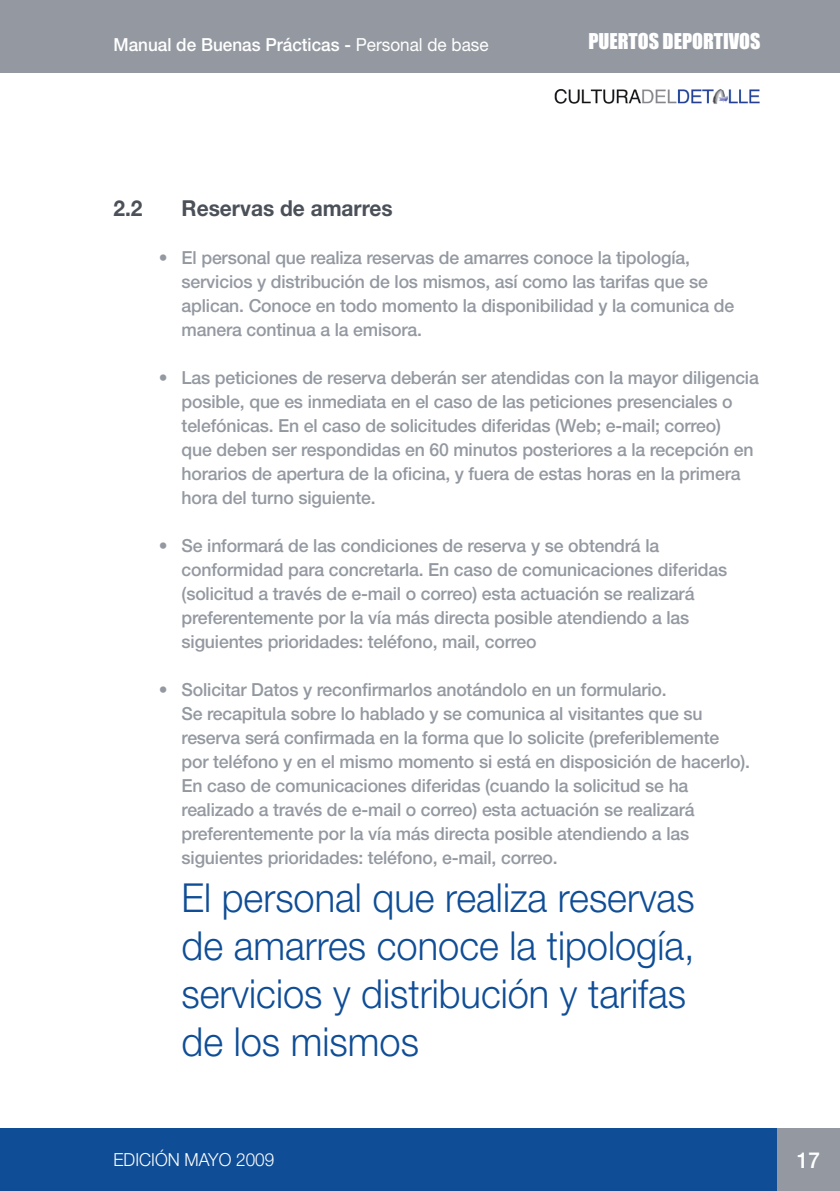
<style>
.page{position:relative;width:840px;height:1191px;background:#fff}
.page>*{position:absolute;margin:0;border:0;box-sizing:border-box;transform-origin:0 0}
.t1{font:300 40px/48px "Helvetica Neue";color:#0f4d96;scale:.95 1}
.t2{font:700 22px "Helvetica Neue";color:#4b5059;scale:.95 1}
.t3{font:500 22px "Helvetica Neue";color:#fff;scale:.95 1}
.t4{font:20px "Impact";color:#fff}
.t5{font:500 18px/24px "Helvetica Neue";letter-spacing:-.01em;color:#9499a1}
.t6{font:500 18px "Helvetica Neue";color:#fff;scale:.95 1}
.t7{font:300 18px "Helvetica Neue";color:#fff;scale:.95 1}
.s1{font-weight:400}
</style>
<div class="page">
<div style="left:0;top:0;width:839px;height:72px;background:#9499a1"></div>
<div style="left:0;top:1128px;width:838px;height:63px;background:#0f4d96"></div>
<div style="left:777px;top:1128px;width:62px;height:63px;background:#9499a1"></div>
<img style="left:554px;top:89px;width:206px;height:15px">
<p class="t6" style="left:113px;top:34px;width:396px">Manual de Buenas Prácticas - <span class="s1">Personal de base</span></p>
<p class="t4" style="left:588px;top:29px;width:173px">PUERTOS DEPORTIVOS</p>
<p class="t2" style="left:113px;top:195px;width:32px">2.2</p>
<p class="t2" style="left:181px;top:195px;width:224px">Reservas de amarres</p>
<p class="t5" style="left:181px;top:245px;width:553px;text-indent:-23px">• El personal que realiza reservas de amarres conoce la tipología, servicios y distribución de los mismos, así como las tarifas que se aplican. Conoce en todo momento la disponibilidad y la comunica de manera continua a la emisora.</p>
<p class="t5" style="left:181px;top:365px;width:578px;text-indent:-23px">• Las peticiones de reserva deberán ser atendidas con la mayor diligencia posible, que es inmediata en el caso de las peticiones presenciales o telefónicas. En el caso de solicitudes diferidas (Web; e-mail; correo)<br>que deben ser respondidas en 60 minutos posteriores a la recepción en horarios de apertura de la oficina, y fuera de estas horas en la primera hora del turno siguiente.</p>
<p class="t5" style="left:181px;top:533px;width:546px;text-indent:-23px">• Se informará de las condiciones de reserva y se obtendrá la conformidad para concretarla. En caso de comunicaciones diferidas (solicitud a través de e-mail o correo) esta actuación se realizará preferentemente por la vía más directa posible atendiendo a las siguientes prioridades: teléfono, mail, correo</p>
<p class="t5" style="left:181px;top:677px;width:569px;text-indent:-23px">• Solicitar Datos y reconfirmarlos anotándolo en un formulario.<br>Se recapitula sobre lo hablado y se comunica al visitantes que su reserva será confirmada en la forma que lo solicite (preferiblemente por teléfono y en el mismo momento si está en disposición de hacerlo).<br>En caso de comunicaciones diferidas (cuando la solicitud se ha realizado a través de e-mail o correo) esta actuación se realizará preferentemente por la vía más directa posible atendiendo a las siguientes prioridades: teléfono, e-mail, correo.</p>
<h1 class="t1" style="left:181px;top:873px;width:541px">El personal que realiza reservas de amarres conoce la tipología, servicios y distribución y tarifas de los mismos</h1>
<p class="t7" style="left:113px;top:1148px;width:171px">edición Mayo 2009</p>
<p class="t3" style="left:796px;top:1147px;width:26px">17</p>
</div>
